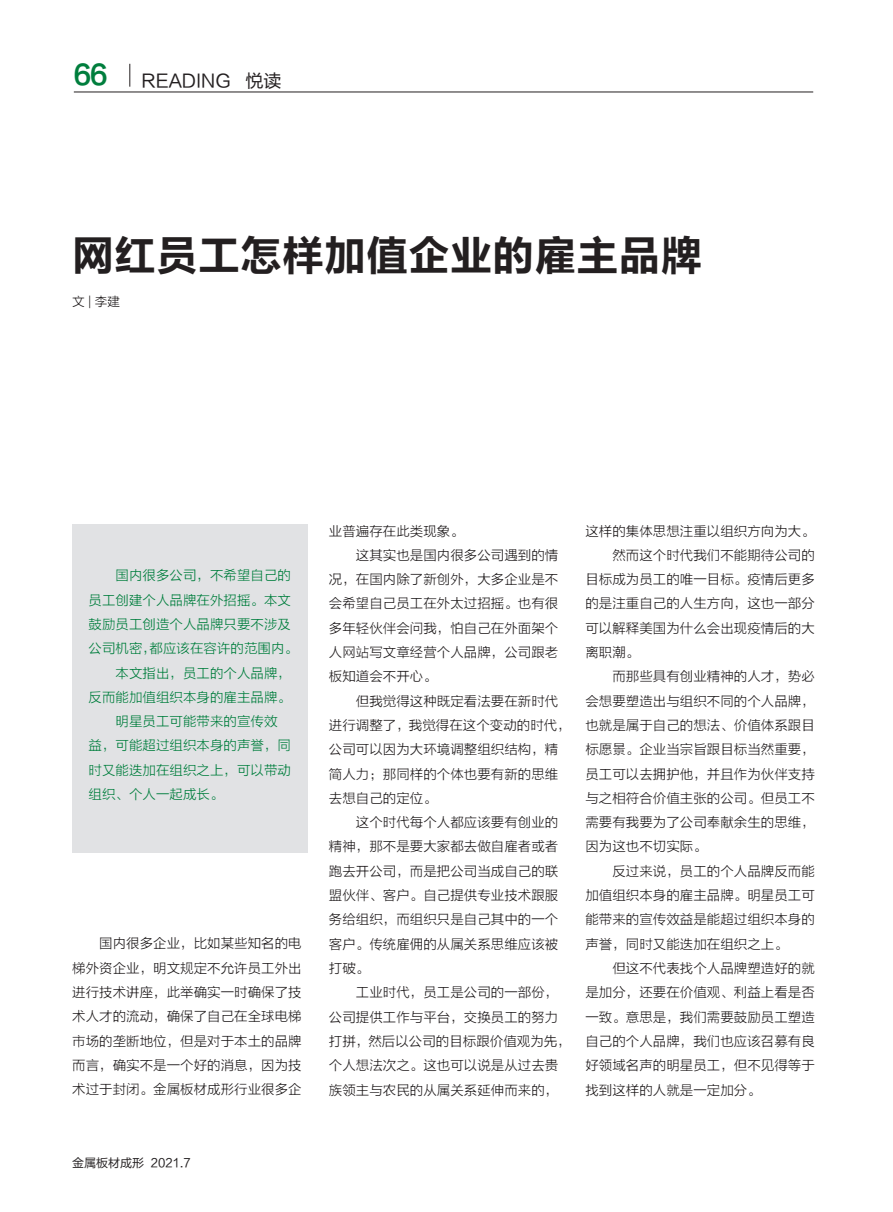
<style>
.page{position:relative;width:893px;height:1212px;background:#fff}
.page>*{position:absolute;margin:0;border:0;box-sizing:border-box;transform-origin:0 0}
.t1{font:42px "FZLTCHJW GB1 0";color:#231f20}
.t2{font:18px "FZLTHK GBK1 0";color:#231f20}
.t3{font:13.5px/24.3px "FZLTXHK";color:#231f20;text-align:justify}
.t4{font:13.5px "FZLTXHK";color:#007e3d}
.t5{font:12.75px "FZLTXHK";color:#231f20}
.t6{font:12px "FZLTHK GBK1 0";color:#231f20}
</style>
<div class="page">
<hr style="left:74px;top:92px;width:739px;height:1px;background:#231f20">
<svg style="left:130px;top:64px;width:1px;height:23px"></svg>
<div style="left:72px;top:524px;width:236px;height:329px;background:#e1e2e4"></div>
<h2 class="t2" style="left:74px;top:71px;width:209px"><sup>66</sup> READING 悦读</h2>
<h1 class="t1" style="left:72px;top:232px;width:632px">网红员工怎样加值企业的雇主品牌</h1>
<p class="t5" style="left:72px;top:295px;width:50px">文|李建</p>
<p class="t4" style="left:116px;top:568px;width:177px">国内很多公司，不希望自己的</p>
<p class="t4" style="left:89px;top:592px;width:204px">员工创建个人品牌在外招摇。本文</p>
<p class="t4" style="left:89px;top:617px;width:204px">鼓励员工创造个人品牌只要不涉及</p>
<p class="t4" style="left:89px;top:641px;width:211px">公司机密，都应该在容许的范围内。</p>
<p class="t4" style="left:116px;top:665px;width:177px">本文指出，员工的个人品牌，</p>
<p class="t4" style="left:89px;top:690px;width:204px">反而能加值组织本身的雇主品牌。</p>
<p class="t4" style="left:116px;top:714px;width:163px">明星员工可能带来的宣传效</p>
<p class="t4" style="left:89px;top:738px;width:204px">益，可能超过组织本身的声誉，同</p>
<p class="t4" style="left:89px;top:763px;width:204px">时又能迭加在组织之上，可以带动</p>
<p class="t4" style="left:89px;top:787px;width:136px">组织、个人一起成长。</p>
<p class="t3" style="left:72px;top:932px;width:231px;text-indent:27px">国内很多企业，比如某些知名的电梯外资企业，明文规定不允许员工外出进行技术讲座，此举确实一时确保了技术人才的流动，确保了自己在全球电梯市场的垄断地位，但是对于本土的品牌而言，确实不是一个好的消息，因为技术过于封闭。金属板材成形行业很多企</p>
<p class="t6" style="left:72px;top:1156px;width:120px">金属板材成形 2021.7</p>
<p class="t3" style="left:329px;top:519px;width:136px">业普遍存在此类现象。</p>
<p class="t3" style="left:356px;top:543px;width:204px">这其实也是国内很多公司遇到的情</p>
<p class="t3" style="left:329px;top:567px;width:231px">况，在国内除了新创外，大多企业是不</p>
<p class="t3" style="left:329px;top:592px;width:231px">会希望自己员工在外太过招摇。也有很</p>
<p class="t3" style="left:329px;top:616px;width:231px">多年轻伙伴会问我，怕自己在外面架个</p>
<p class="t3" style="left:329px;top:640px;width:231px">人网站写文章经营个人品牌，公司跟老</p>
<p class="t3" style="left:329px;top:665px;width:109px">板知道会不开心。</p>
<p class="t3" style="left:356px;top:689px;width:204px">但我觉得这种既定看法要在新时代</p>
<p class="t3" style="left:329px;top:713px;width:244px">进行调整了，我觉得在这个变动的时代，</p>
<p class="t3" style="left:329px;top:738px;width:231px">公司可以因为大环境调整组织结构，精</p>
<p class="t3" style="left:329px;top:762px;width:231px">简人力；那同样的个体也要有新的思维</p>
<p class="t3" style="left:329px;top:786px;width:109px">去想自己的定位。</p>
<p class="t3" style="left:356px;top:810px;width:204px">这个时代每个人都应该要有创业的</p>
<p class="t3" style="left:329px;top:835px;width:231px">精神，那不是要大家都去做自雇者或者</p>
<p class="t3" style="left:329px;top:859px;width:231px">跑去开公司，而是把公司当成自己的联</p>
<p class="t3" style="left:329px;top:883px;width:231px">盟伙伴、客户。自己提供专业技术跟服</p>
<p class="t3" style="left:329px;top:908px;width:231px">务给组织，而组织只是自己其中的一个</p>
<p class="t3" style="left:329px;top:932px;width:231px">客户。传统雇佣的从属关系思维应该被</p>
<p class="t3" style="left:329px;top:956px;width:42px">打破。</p>
<p class="t3" style="left:356px;top:981px;width:204px">工业时代，员工是公司的一部份，</p>
<p class="t3" style="left:329px;top:1005px;width:231px">公司提供工作与平台，交换员工的努力</p>
<p class="t3" style="left:329px;top:1029px;width:244px">打拼，然后以公司的目标跟价值观为先，</p>
<p class="t3" style="left:329px;top:1053px;width:231px">个人想法次之。这也可以说是从过去贵</p>
<p class="t3" style="left:329px;top:1078px;width:231px">族领主与农民的从属关系延伸而来的，</p>
<p class="t3" style="left:585px;top:519px;width:231px">这样的集体思想注重以组织方向为大。</p>
<p class="t3" style="left:612px;top:543px;width:204px">然而这个时代我们不能期待公司的</p>
<p class="t3" style="left:585px;top:567px;width:231px">目标成为员工的唯一目标。疫情后更多</p>
<p class="t3" style="left:585px;top:592px;width:231px">的是注重自己的人生方向，这也一部分</p>
<p class="t3" style="left:585px;top:616px;width:231px">可以解释美国为什么会出现疫情后的大</p>
<p class="t3" style="left:585px;top:640px;width:55px">离职潮。</p>
<p class="t3" style="left:612px;top:665px;width:204px">而那些具有创业精神的人才，势必</p>
<p class="t3" style="left:585px;top:689px;width:231px">会想要塑造出与组织不同的个人品牌，</p>
<p class="t3" style="left:585px;top:713px;width:231px">也就是属于自己的想法、价值体系跟目</p>
<p class="t3" style="left:585px;top:738px;width:231px">标愿景。企业当宗旨跟目标当然重要，</p>
<p class="t3" style="left:585px;top:762px;width:231px">员工可以去拥护他，并且作为伙伴支持</p>
<p class="t3" style="left:585px;top:786px;width:231px">与之相符合价值主张的公司。但员工不</p>
<p class="t3" style="left:585px;top:810px;width:231px">需要有我要为了公司奉献余生的思维，</p>
<p class="t3" style="left:585px;top:835px;width:123px">因为这也不切实际。</p>
<p class="t3" style="left:612px;top:859px;width:204px">反过来说，员工的个人品牌反而能</p>
<p class="t3" style="left:585px;top:883px;width:231px">加值组织本身的雇主品牌。明星员工可</p>
<p class="t3" style="left:585px;top:908px;width:231px">能带来的宣传效益是能超过组织本身的</p>
<p class="t3" style="left:585px;top:932px;width:204px">声誉，同时又能迭加在组织之上。</p>
<p class="t3" style="left:612px;top:956px;width:204px">但这不代表找个人品牌塑造好的就</p>
<p class="t3" style="left:585px;top:981px;width:231px">是加分，还要在价值观、利益上看是否</p>
<p class="t3" style="left:585px;top:1005px;width:231px">一致。意思是，我们需要鼓励员工塑造</p>
<p class="t3" style="left:585px;top:1029px;width:231px">自己的个人品牌，我们也应该召募有良</p>
<p class="t3" style="left:585px;top:1053px;width:231px">好领域名声的明星员工，但不见得等于</p>
<p class="t3" style="left:585px;top:1078px;width:177px">找到这样的人就是一定加分。</p>
</div>
